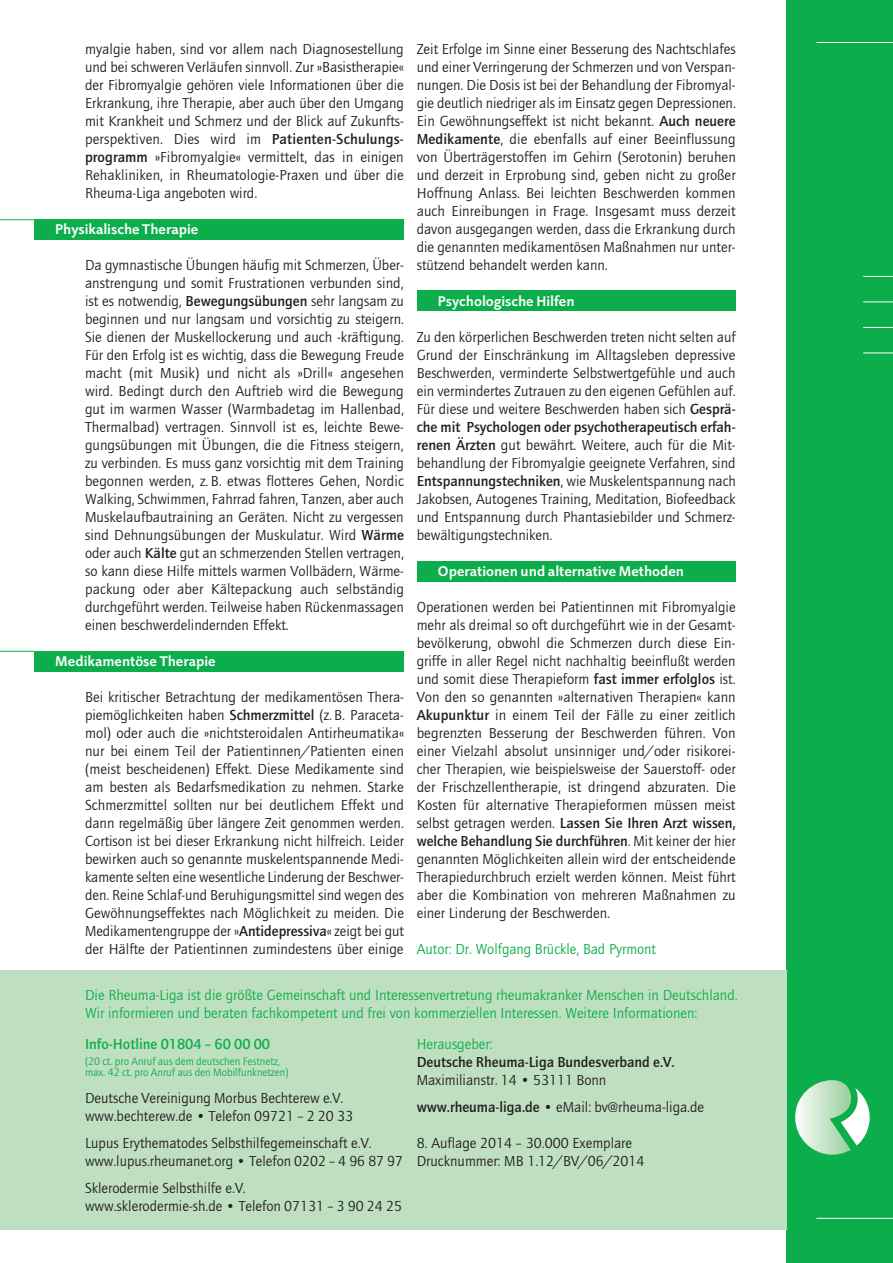
<style>
.page{position:relative;width:893px;height:1263px;background:#fff}
.page>*{position:absolute;margin:0;border:0;box-sizing:border-box;transform-origin:0 0}
.t1{font:15px/18px "Quay Roman";color:#231f20;text-align:justify}
.t2{font:15px/18px "Quay Roman";color:#0cae4c}
.t3{font:700 15px/18px "Quay";color:#231f20}
.t4{font:700 15px "Quay";color:#0cae4c}
.t5{font:14.25px "Projekt Halbfett";color:#fff}
.t6{font:11.25px/11.2px "Quay Roman";color:#0cae4c}
.s1{font-family:"Quay";font-weight:700}
.s2{font-family:"Quay Roman";font-weight:400}
</style>
<div class="page">
<div style="left:34px;top:651px;width:370px;height:20px;background:#0cae4c"></div>
<hr style="left:0;top:651px;width:34px;height:1px;background:#0cae4c">
<div style="left:34px;top:219px;width:370px;height:21px;background:#0cae4c"></div>
<hr style="left:0;top:219px;width:34px;height:1px;background:#0cae4c">
<div style="left:417px;top:561px;width:319px;height:21px;background:#0cae4c"></div>
<div style="left:417px;top:291px;width:319px;height:20px;background:#0cae4c"></div>
<div style="left:787px;top:0;width:106px;height:1263px;background:#0cae4c"></div>
<hr style="left:816px;top:1218px;width:77px;height:1px;background:#fff">
<hr style="left:816px;top:42px;width:77px;height:1px;background:#fff">
<hr style="left:863px;top:276px;width:30px;height:1px;background:#fff">
<hr style="left:863px;top:302px;width:30px;height:1px;background:#fff">
<hr style="left:863px;top:327px;width:30px;height:1px;background:#fff">
<hr style="left:863px;top:353px;width:30px;height:1px;background:#fff">
<svg style="left:795px;top:1080px;width:75px;height:75px"></svg>
<div style="left:0;top:970px;width:787px;height:259px;background:#bfe0c0"></div>
<p class="t1" style="left:85px;top:40px;width:320px">myalgie haben, sind vor allem nach Diagnosestellung und bei schweren Verläufen sinnvoll. Zur »Basistherapie« der Fibromyalgie gehören viele Informationen über die Erkrankung, ihre Therapie, aber auch über den Umgang mit Krankheit und Schmerz und der Blick auf Zukunfts&shy;perspektiven. Dies wird im <span class="s1">Patienten-Schulungs&shy;programm</span> »Fibromyalgie« vermittelt, das in einigen Rehakliniken, in Rheumatologie-Praxen und über die Rheuma-Liga angeboten wird.</p>
<p class="t5" style="left:55px;top:221px;width:145px">Physikalische Therapie</p>
<p class="t1" style="left:85px;top:256px;width:321px">Da gymnastische Übungen häufig mit Schmerzen, Über&shy;anstrengung und somit Frustrationen verbunden sind, ist es notwendig, <span class="s1">Bewegungsübungen</span> sehr langsam zu beginnen und nur langsam und vorsichtig zu steigern.<br>Sie dienen der Muskellockerung und auch -kräftigung.<br>Für den Erfolg ist es wichtig, dass die Bewegung Freude macht (mit Musik) und nicht als »Drill« angesehen wird. Bedingt durch den Auftrieb wird die Bewegung gut im warmen Wasser (Warmbadetag im Hallenbad, Thermalbad) vertragen. Sinnvoll ist es, leichte Bewe&shy;gungsübungen mit Übungen, die die Fitness steigern, zu verbinden. Es muss ganz vorsichtig mit dem Training begonnen werden, z. B. etwas flotteres Gehen, Nordic Walking, Schwimmen, Fahrrad fahren, Tanzen, aber auch Muskelaufbautraining an Geräten. Nicht zu vergessen sind Dehnungsübungen der Muskulatur. Wird <span class="s1">Wärme </span>oder auch <span class="s1">Kälte</span> gut an schmerzenden Stellen vertragen, so kann diese Hilfe mittels warmen Vollbädern, Wärme&shy;packung oder aber Kältepackung auch selbständig durchgeführt werden. Teilweise haben Rückenmassagen einen beschwerdelindernden Effekt.</p>
<p class="t5" style="left:55px;top:653px;width:162px">Medikamentöse Therapie</p>
<p class="t1" style="left:85px;top:688px;width:321px">Bei kritischer Betrachtung der medikamentösen Thera&shy;piemöglichkeiten haben <span class="s1">Schmerzmittel</span> (z. B. Paraceta&shy;mol) oder auch die »nichtsteroidalen Antirheumatika« nur bei einem Teil der Patientinnen/Patienten einen (meist bescheidenen) Effekt. Diese Medikamente sind am besten als Bedarfsmedikation zu nehmen. Starke Schmerzmittel sollten nur bei deutlichem Effekt und dann regelmäßig über längere Zeit genommen werden.<br>Cortison ist bei dieser Erkrankung nicht hilfreich. Leider bewirken auch so genannte muskelentspannende Medi&shy;kamente selten eine wesentliche Linderung der Beschwer&shy;den. Reine Schlaf-und Beruhigungsmittel sind wegen des Gewöhnungseffektes nach Möglichkeit zu meiden. Die Medikamentengruppe der »<span class="s1">Antidepressiva</span>« zeigt bei gut der Hälfte der Patientinnen zumindestens über einige</p>
<p class="t1" style="left:417px;top:40px;width:321px">Zeit Erfolge im Sinne einer Besserung des Nachtschlafes und einer Verringerung der Schmerzen und von Verspan&shy;nungen. Die Dosis ist bei der Behandlung der Fibromyal&shy;gie deutlich niedriger als im Einsatz gegen Depressionen.<br>Ein Gewöhnungseffekt ist nicht bekannt. <span class="s1">Auch neuere Medikamente</span>, die ebenfalls auf einer Beeinflussung von Überträgerstoffen im Gehirn (Serotonin) beruhen und derzeit in Erprobung sind, geben nicht zu großer Hoffnung Anlass. Bei leichten Beschwerden kommen auch Einreibungen in Frage. Insgesamt muss derzeit davon ausgegangen werden, dass die Erkrankung durch die genannten medikamentösen Maßnahmen nur unter&shy;stützend behandelt werden kann.</p>
<p class="t5" style="left:438px;top:293px;width:138px">Psychologische Hilfen</p>
<p class="t1" style="left:417px;top:328px;width:320px">Zu den körperlichen Beschwerden treten nicht selten auf Grund der Einschränkung im Alltagsleben depressive Beschwerden, verminderte Selbstwertgefühle und auch ein vermindertes Zutrauen zu den eigenen Gefühlen auf.<br>Für diese und weitere Beschwerden haben sich <span class="s1">Gesprä-</span></p>
<p class="t3" style="left:417px;top:418px;width:320px">che mit Psychologen oder psychotherapeutisch erfah-</p>
<p class="t1" style="left:417px;top:436px;width:321px"><span class="s1">renen Ärzten</span> gut bewährt. Weitere, auch für die Mit&shy;behandlung der Fibromyalgie geeignete Verfahren, sind <span class="s1">Entspannungstechniken</span>, wie Muskelentspannung nach Jakobsen, Autogenes Training, Meditation, Biofeedback und Entspannung durch Phantasiebilder und Schmerz&shy;bewältigungstechniken.</p>
<p class="t5" style="left:438px;top:563px;width:248px">Operationen und alternative Methoden</p>
<p class="t1" style="left:417px;top:598px;width:321px">Operationen werden bei Patientinnen mit Fibromyalgie mehr als dreimal so oft durchgeführt wie in der Gesamt&shy;bevölkerung, obwohl die Schmerzen durch diese Ein&shy;griffe in aller Regel nicht nachhaltig beeinflußt werden und somit diese Therapieform <span class="s1">fast immer erfolglos</span> ist.<br>Von den so genannten »alternativen Therapien« kann <span class="s1">Akupunktur</span> in einem Teil der Fälle zu einer zeitlich begrenzten Besserung der Beschwerden führen. Von einer Vielzahl absolut unsinniger und/oder risikorei&shy;cher Therapien, wie beispielsweise der Sauerstoff- oder der Frischzellentherapie, ist dringend abzuraten. Die Kosten für alternative Therapieformen müssen meist</p>
<p class="t3" style="left:417px;top:814px;width:320px"><span class="s2">selbst getragen werden.</span> Lassen Sie Ihren Arzt wissen, welche Behandlung Sie durchführen<span class="s2">. Mit keiner der hier</span></p>
<p class="t1" style="left:417px;top:850px;width:320px">genannten Möglichkeiten allein wird der entscheidende Therapiedurchbruch erzielt werden können. Meist führt aber die Kombination von mehreren Maßnahmen zu einer Linderung der Beschwerden.</p>
<p class="t2" style="left:417px;top:940px;width:241px">Autor: Dr. Wolfgang Brückle, Bad Pyrmont</p>
<p class="t2" style="left:85px;top:986px;width:654px">Die Rheuma-Liga ist die größte Gemeinschaft und Interessenvertretung rheumakranker Menschen in Deutschland.<br>Wir informieren und beraten fachkompetent und frei von kommerziellen Interessen. Weitere Informationen:</p>
<p class="t4" style="left:85px;top:1035px;width:187px">Info-Hotline 01804 – 60 00 00</p>
<p class="t6" style="left:85px;top:1055px;width:205px">(20 ct. pro Anruf aus dem deutschen Festnetz, max. 42 ct. pro Anruf aus den Mobilfunknetzen)</p>
<p class="t1" style="left:85px;top:1089px;width:269px">Deutsche Vereinigung Morbus Bechterew e.V. www.bechterew.de • Telefon 09721 – 2 20 33</p>
<p class="t1" style="left:85px;top:1134px;width:320px">Lupus Erythematodes Selbsthilfegemeinschaft e.V. www.lupus.rheumanet.org • Telefon 0202 – 4 96 87 97</p>
<p class="t1" style="left:85px;top:1179px;width:319px">Sklerodermie Selbsthilfe e.V.<br>www.sklerodermie-sh.de • Telefon 07131 – 3 90 24 25</p>
<p class="t2" style="left:417px;top:1035px;width:77px">Herausgeber:</p>
<p class="t3" style="left:417px;top:1053px;width:259px">Deutsche Rheuma-Liga Bundesverband e.V.</p>
<p class="t1" style="left:417px;top:1067px;width:289px;line-height:27px">Maximilianstr. 14 • 53111 Bonn <span class="s1">www.rheuma-liga.de</span> • eMail: bv@rheuma-liga.de</p>
<p class="t1" style="left:417px;top:1134px;width:229px">8. Auflage 2014 – 30.000 Exemplare<br>Drucknummer: MB 1.12/BV/06/2014</p>
</div>
